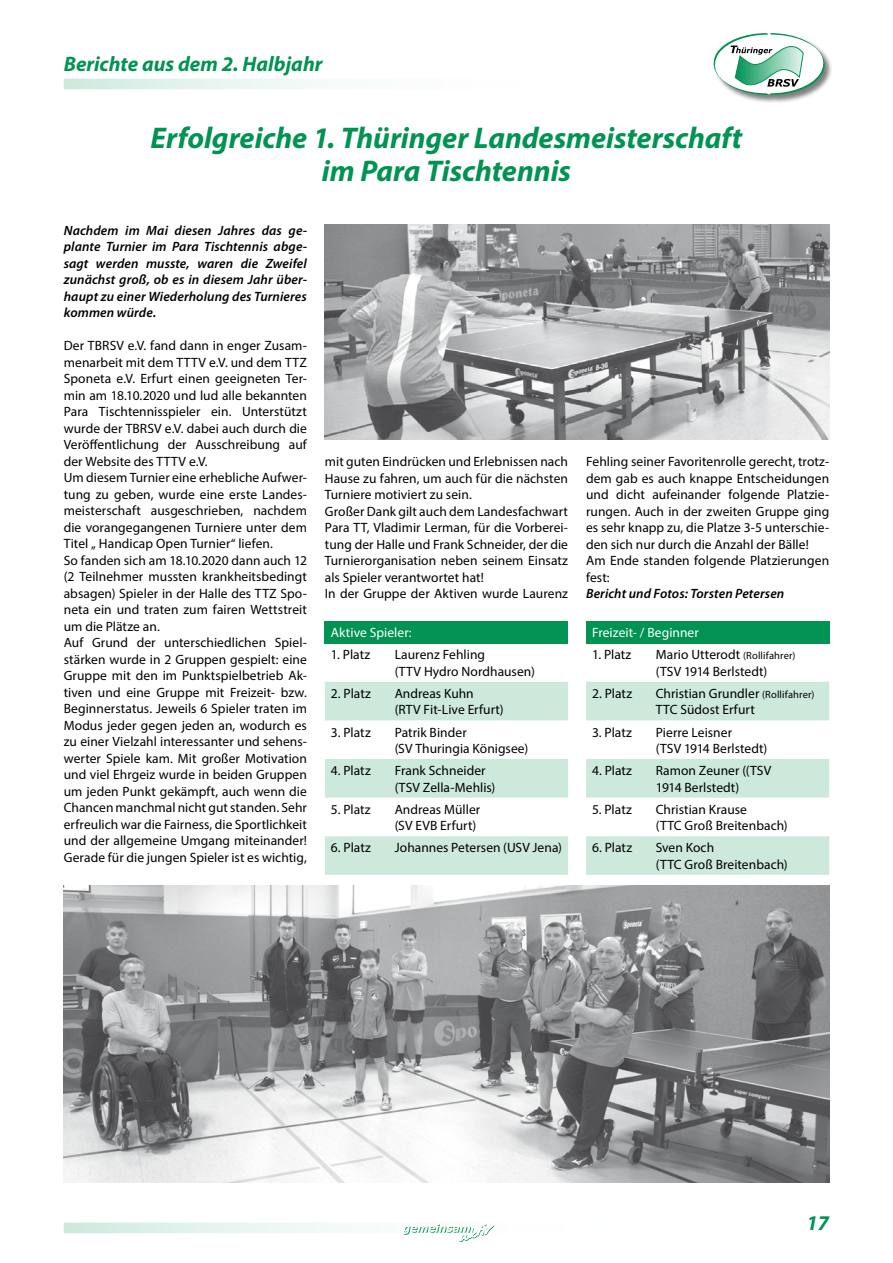
<style>
.page{position:relative;width:893px;height:1263px;background:#fff}
.page>*{position:absolute;margin:0;border:0;box-sizing:border-box;transform-origin:0 0}
.t1{font:italic 700 30px/33px "Myriad Pro";color:#009352;text-align:center}
.t2{font:italic 700 21px "Myriad Pro";color:#009352}
.t3{font:13.5px/16.5px "Myriad Pro";letter-spacing:.005em;color:#000}
.t4{font:italic 600 13.5px/16.5px "Myriad Pro";letter-spacing:.01em;color:#000;text-align:justify}
.t5{font:13.5px "Myriad Pro";letter-spacing:.005em;color:#fff}
.s1{font-size:10.5px}
</style>
<div class="page">
<svg style="left:67px;top:82px;width:261px;height:4px"></svg>
<div style="left:64px;top:79px;width:634px;height:10px;border:2px solid #fff"></div>
<svg style="left:67px;top:1225px;width:285px;height:5px"></svg>
<div style="left:64px;top:1222px;width:693px;height:11px;border:2px solid #fff"></div>
<svg style="left:403px;top:1223px;width:91px;height:20px"></svg>
<div style="left:713px;top:33px;width:120px;height:70px;background:#000;opacity:.5"></div>
<svg style="left:713px;top:33px;width:112px;height:62px"></svg>
<img style="left:64px;top:885px;width:765px;height:297px">
<img style="left:325px;top:225px;width:504px;height:214px">
<div style="left:325px;top:621px;width:243px;height:22px;background:#009352"></div>
<svg style="left:325px;top:682px;width:243px;height:193px;fill:#cce9dc"></svg>
<div style="left:586px;top:621px;width:243px;height:22px;background:#009352"></div>
<svg style="left:586px;top:682px;width:243px;height:193px;fill:#cce9dc"></svg>
<h2 class="t2" style="left:64px;top:50px;width:260px">Berichte aus dem 2. Halbjahr</h2>
<h1 class="t1" style="left:151px;top:121px;width:593px">Erfolgreiche 1. Thüringer Landesmeisterschaft im Para Tischtennis</h1>
<p class="t4" style="left:64px;top:222px;width:245px">Nachdem im Mai diesen Jahres das ge&shy;plante Turnier im Para Tischtennis abge&shy;sagt werden musste, waren die Zweifel zunächst groß, ob es in diesem Jahr über&shy;haupt zu einer Wiederholung des Turnieres kommen würde.</p>
<p class="t3" style="left:64px;top:337px;width:245px">Der TBRSV e.V. fand dann in enger Zusam&shy;menarbeit mit dem TTTV e.V. und dem TTZ Sponeta e.V. Erfurt einen geeigneten Ter&shy;min am 18.10.2020 und lud alle bekannten Para Tischtennisspieler ein. Unterstützt wurde der TBRSV e.V. dabei auch durch die Veröffentlichung der Ausschreibung auf der Website des TTTV e.V.<br>Um diesem Turnier eine erhebliche Aufwer&shy;tung zu geben, wurde eine erste Landes&shy;meisterschaft ausgeschrieben, nachdem die vorangegangenen Turniere unter dem Titel „ Handicap Open Turnier“ liefen.<br>So fanden sich am 18.10.2020 dann auch 12 (2 Teilnehmer mussten krankheitsbedingt absagen) Spieler in der Halle des TTZ Spo&shy;neta ein und traten zum fairen Wettstreit um die Plätze an.<br>Auf Grund der unterschiedlichen Spiel&shy;stärken wurde in 2 Gruppen gespielt: eine Gruppe mit den im Punktspielbetrieb Ak&shy;tiven und eine Gruppe mit Freizeit- bzw.<br>Beginnerstatus. Jeweils 6 Spieler traten im Modus jeder gegen jeden an, wodurch es zu einer Vielzahl interessanter und sehens&shy;werter Spiele kam. Mit großer Motivation und viel Ehrgeiz wurde in beiden Gruppen um jeden Punkt gekämpft, auch wenn die Chancen manchmal nicht gut standen. Sehr erfreulich war die Fairness, die Sportlichkeit und der allgemeine Umgang miteinander!<br>Gerade für die jungen Spieler ist es wichtig,</p>
<p class="t3" style="left:325px;top:453px;width:245px">mit guten Eindrücken und Erlebnissen nach Hause zu fahren, um auch für die nächsten Turniere motiviert zu sein.<br>Großer Dank gilt auch dem Landesfachwart Para TT, Vladimir Lerman, für die Vorberei&shy;tung der Halle und Frank Schneider, der die Turnierorganisation neben seinem Einsatz als Spieler verantwortet hat!<br>In der Gruppe der Aktiven wurde Laurenz</p>
<p class="t3" style="left:586px;top:453px;width:245px">Fehling seiner Favoritenrolle gerecht, trotz&shy;dem gab es auch knappe Entscheidungen und dicht aufeinander folgende Platzie&shy;rungen. Auch in der zweiten Gruppe ging es sehr knapp zu, die Platze 3-5 unterschie&shy;den sich nur durch die Anzahl der Bälle!<br>Am Ende standen folgende Platzierungen fest:</p>
<p class="t4" style="left:586px;top:585px;width:200px">Bericht und Fotos: Torsten Petersen</p>
<p class="t5" style="left:331px;top:624px;width:82px">Aktive Spieler:</p>
<p class="t3" style="left:331px;top:646px;width:41px">1. Platz</p>
<p class="t3" style="left:395px;top:646px;width:142px">Laurenz Fehling<br>(TTV Hydro Nordhausen)</p>
<p class="t3" style="left:331px;top:685px;width:42px">2. Platz</p>
<p class="t3" style="left:395px;top:685px;width:111px">Andreas Kuhn<br>(RTV Fit-Live Erfurt)</p>
<p class="t3" style="left:331px;top:723px;width:41px">3. Platz</p>
<p class="t3" style="left:395px;top:723px;width:135px">Patrik Binder<br>(SV Thuringia Königsee)</p>
<p class="t3" style="left:331px;top:762px;width:41px">4. Platz</p>
<p class="t3" style="left:395px;top:762px;width:102px">Frank Schneider (TSV Zella-Mehlis)</p>
<p class="t3" style="left:331px;top:801px;width:41px">5. Platz</p>
<p class="t3" style="left:395px;top:801px;width:87px">Andreas Müller (SV EVB Erfurt)</p>
<p class="t3" style="left:331px;top:839px;width:42px">6. Platz</p>
<p class="t3" style="left:395px;top:839px;width:169px">Johannes Petersen (USV Jena)</p>
<p class="t5" style="left:592px;top:624px;width:108px">Freizeit- / Beginner</p>
<p class="t3" style="left:592px;top:646px;width:41px">1. Platz</p>
<p class="t3" style="left:656px;top:646px;width:141px">Mario Utterodt <span class="s1">(Rollifahrer) </span>(TSV 1914 Berlstedt)</p>
<p class="t3" style="left:592px;top:685px;width:42px">2. Platz</p>
<p class="t3" style="left:656px;top:685px;width:160px">Christian Grundler <span class="s1">(Rollifahrer)<br></span>TTC Südost Erfurt</p>
<p class="t3" style="left:592px;top:723px;width:41px">3. Platz</p>
<p class="t3" style="left:656px;top:723px;width:113px">Pierre Leisner<br>(TSV 1914 Berlstedt)</p>
<p class="t3" style="left:592px;top:762px;width:41px">4. Platz</p>
<p class="t3" style="left:656px;top:762px;width:117px">Ramon Zeuner ((TSV<br>1914 Berlstedt)</p>
<p class="t3" style="left:592px;top:801px;width:41px">5. Platz</p>
<p class="t3" style="left:656px;top:801px;width:133px">Christian Krause<br>(TTC Groß Breitenbach)</p>
<p class="t3" style="left:592px;top:839px;width:42px">6. Platz</p>
<p class="t3" style="left:656px;top:839px;width:133px">Sven Koch<br>(TTC Groß Breitenbach)</p>
<h2 class="t2" style="left:806px;top:1209px;width:24px">17</h2>
</div>
